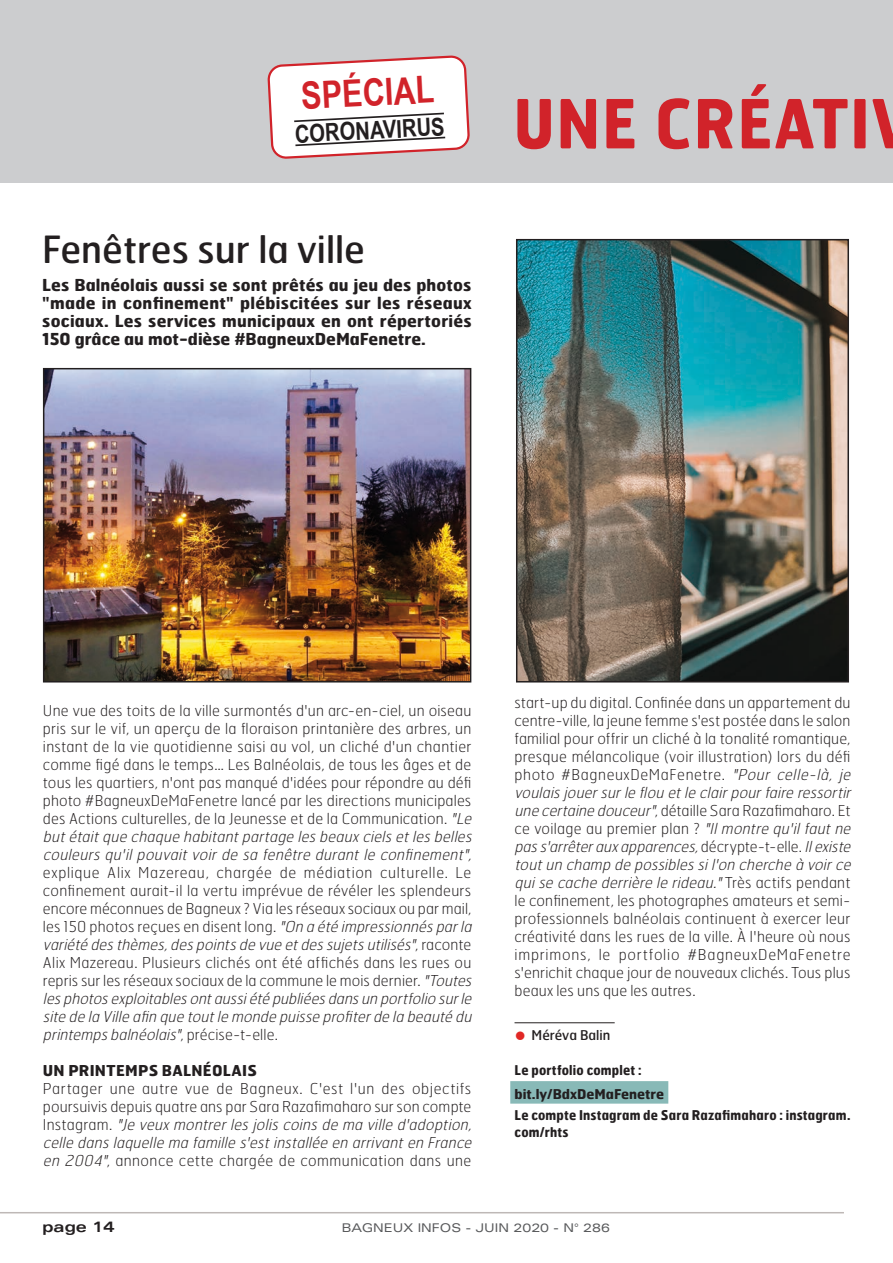
<style>
.page{position:relative;width:893px;height:1263px;background:#fff}
.page>*{position:absolute;margin:0;border:0;box-sizing:border-box;transform-origin:0 0}
.titre_dossier{font:700 67.5px "Hermes";letter-spacing:.03em;color:#d1232a;scale:.87 1}
.TITRE{font:37.5px "Hermes";color:#231f20}
.t1{font:700 37.5px "Arial Narrow";color:#d1232a}
.t2{font:700 24.6px "Arial Narrow";color:#231f20}
.chapo{font:700 16.5px/18px "Hermes";color:#231f20;text-align:justify}
.TEXTE_Global{font:100 15px/18px "Hermes";letter-spacing:.015em;color:#231f20}
.intertitre{font:700 15px "Hermes";letter-spacing:.015em;color:#231f20}
.t3{font:700 expanded 15px "Univers";color:#231f20}
.INFOS_VERDANA_AVEC_L{font:700 13.5px/16.5px "Hermes";letter-spacing:.015em;color:#231f20;scale:.9 1}
.adresse_url{font:700 13.5px "Hermes";color:#231f20}
.t4{font:13.5px "Hermes";color:#231f20}
.t5{font:expanded 12px "Univers";color:#57585a}
.s1{font-style:italic}
.s2{color:#e12825}
</style>
<div class="page">
<hr style="left:0;top:1212px;width:844px;height:1px;background:#beb8b6">
<div style="left:0;top:0;width:893px;height:182px;background:#cccdcf"></div>
<svg style="left:268px;top:56px;width:201px;height:102px;background:#f2e7e8"></svg>
<img style="left:519px;top:242px;width:327px;height:437px">
<div style="left:516px;top:239px;width:333px;height:443px;border:2px solid #231f20"></div>
<img style="left:46px;top:371px;width:422px;height:308px">
<div style="left:43px;top:368px;width:428px;height:314px;border:2px solid #231f20"></div>
<hr style="left:514px;top:1022px;width:101px;height:1px;background:#231f20">
<div style="left:510px;top:1081px;width:158px;height:22px;background:#88b9b7"></div>
<p class="t1" style="left:300px;top:68px;width:135px;rotate:-3deg">SPÉCIAL</p>
<p class="t2" style="left:294px;top:116px;width:151px;rotate:-3deg">CORONAVIRUS</p>
<p class="TITRE" style="left:42px;top:225px;width:324px">Fenêtres sur la ville</p>
<p class="chapo" style="left:42px;top:276px;width:431px">Les Balnéolais aussi se sont prêtés au jeu des photos "made in confinement" plébiscitées sur les réseaux sociaux. Les services municipaux en ont répertoriés 150 grâce au mot-dièse #BagneuxDeMaFenetre.</p>
<p class="titre_dossier" style="left:513px;top:80px;width:460px">UNE CRÉATIV</p>
<p class="TEXTE_Global" style="left:43px;top:701px;width:434px">Une vue des toits de la ville surmontés d'un arc-en-ciel, un oiseau pris sur le vif, un aperçu de la floraison printanière des arbres, un instant de la vie quotidienne saisi au vol, un cliché d'un chantier comme figé dans le temps… Les Balnéolais, de tous les âges et de tous les quartiers, n'ont pas manqué d'idées pour répondre au défi photo #BagneuxDeMaFenetre lancé par les directions municipales des Actions culturelles, de la Jeunesse et de la Communication. <span class="s1">"Le butétaitque chaque habitantpartage lesbeauxcielsetlesbelles couleurs qu'il pouvait voir de sa fenêtre durant le confinement", </span>explique Alix Mazereau, chargée de médiation culturelle. Le confinement aurait-il la vertu imprévue de révéler les splendeurs encore méconnues de Bagneux ? Via les réseaux sociaux ou par mail, les 150 photos reçues en disent long. <span class="s1">"On a été impressionnésparla variété desthèmes,despointsde vue etdessujetsutilisés"</span>, r a c o n t e Alix Mazereau. Plusieurs clichés ont été affichés dans les rues ou repris sur les réseaux sociaux de la commune le mois dernier. <span class="s1">"Toutes lesphotosexploitablesontaussiété publiéesdansun portfolio surle site de la Ville afin que toutle monde puisse profiterde la beauté du printempsbalnéolais"</span>, p ré c i s e - t - e l l e .</p>
<p class="intertitre" style="left:43px;top:1061px;width:216px">UN PRINTEMPS BALNÉOLAIS</p>
<p class="TEXTE_Global" style="left:43px;top:1079px;width:434px">Partager une autre vue de Bagneux. C'est l'un des objectifs poursuivis depuis quatre ans par Sara Razafimaharo sur son compte I n s t a g r a m . <span class="s1">"Je veuxmontrerlesjoliscoinsde ma ville d'adoption, celle danslaquelle ma famille s'estinstallée en arrivanten France en 2004"</span>, annonce cette chargée de communication dans une</p>
<p class="TEXTE_Global" style="left:514px;top:693px;width:341px">start-up du digital. Confinée dans un appartement du centre-ville, la jeune femme s'est postée dans le salon familial pour offrir un cliché à la tonalité romantique, presque mélancolique (voir illustration) lors du défi photo #BagneuxDeMaFenetre. <span class="s1">"Pour celle-là, je voulaisjouersurle flou etle clairpourfaire ressortir une certaine douceur"</span>, détaille Sara Razafimaharo. Et ce voilage au premier plan ? <span class="s1">"Ilmontre qu'ilfautne pass'arrêterauxapparences,</span>d é c r y p t e - t - e l l e . <span class="s1">Ilexiste toutun champ de possiblessil'on cherche à voirce quise cache derrière le rideau."</span>Tr è s a c t i f s p e n d a n t le confinement, les photographes amateurs et semi&shy;professionnels balnéolais continuent à exercer leur créativité dans les rues de la ville. À l'heure où nous imprimons, le portfolio #BagneuxDeMaFenetre s'enrichit chaque jour de nouveaux clichés. Tous plus beaux les uns que les autres.</p>
<p class="t4" style="left:514px;top:1026px;width:97px"><span class="s2">●</span> Méréva Balin</p>
<p class="INFOS_VERDANA_AVEC_L" style="left:514px;top:1061px;width:143px">Le portfolio complet :</p>
<p class="adresse_url" style="left:514px;top:1085px;width:151px">bit.ly/BdxDeMaFenetre</p>
<p class="INFOS_VERDANA_AVEC_L" style="left:514px;top:1106px;width:375px">Le compte Instagram de Sara Razafimaharo : instagram. com/rhts</p>
<p class="t3" style="left:43px;top:1218px;width:74px">page 14</p>
<p class="t5" style="left:342px;top:1221px;width:270px">BAGNEUX INFOS - JUIN 2020 - N° 286</p>
</div>
